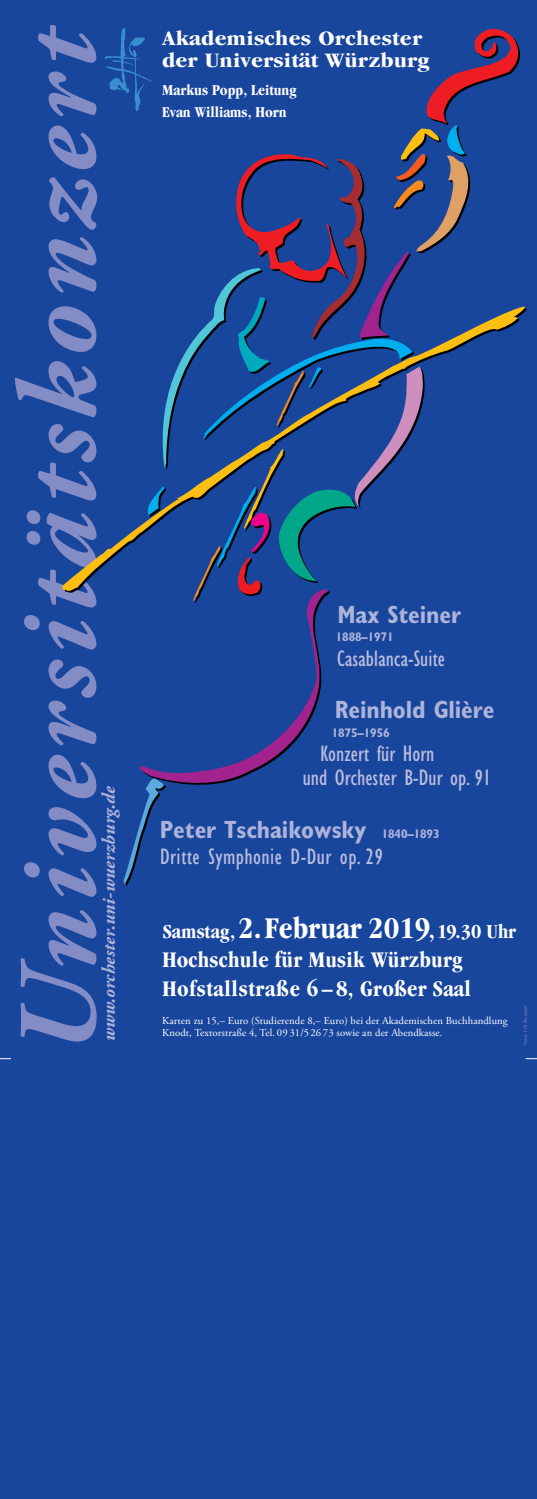
<style>
.page{position:relative;width:537px;height:1499px;background:#18469d}
.page>*{position:absolute;margin:0;border:0;box-sizing:border-box;transform-origin:0 0}
.t1{font:italic 700 111.88px "Adobe Garamond Pro";color:#848cc5}
.t2{font:700 condensed 25px "M Gill Sans";letter-spacing:-.005em;color:#aeb3d9}
.t3{font:700 condensed 23.12px/29.4px "Garamond";letter-spacing:.01em;color:#fff}
.t4{font:condensed 23.12px/24.4px "M Gill Sans";color:#babdde}
.t5{font:condensed 23.12px "M Gill Sans";letter-spacing:.02em;color:#babdde}
.t6{font:700 condensed 21.25px/21.9px "Garamond";letter-spacing:.005em;color:#fff;scale:1.25 1}
.t7{font:700 condensed 20.62px "Garamond";color:#fff}
.t8{font:italic 700 18.75px "Adobe Garamond Pro";color:#aeb3d9}
.t9{font:700 condensed 15.62px/21.9px "Garamond";color:#fff}
.t10{font:700 condensed 12.5px "M Gill Sans";letter-spacing:-.005em;color:#aeb3d9}
.t11{font:10.62px/11.9px "Adobe Garamond Pro";letter-spacing:.01em;color:#fff}
.t12{font:condensed 5px "M Gill Sans";letter-spacing:.02em;color:#717cbc}
.s1{font-size:12.5px}
.s2{font-size:31.25px}
.s3{font-size:24.38px}
</style>
<div class="page">
<svg style="left:62px;top:306px;width:465px;height:287px"></svg>
<svg style="left:139px;top:603px;width:183px;height:182px"></svg>
<svg style="left:124px;top:775px;width:42px;height:111px"></svg>
<svg style="left:105px;top:28px;width:416px;height:575px"></svg>
<svg style="left:525px;top:1058px;width:12px;height:1px"></svg>
<h1 class="t1" style="left:-5px;top:1056px;width:1034px;rotate:-90deg">Universitätskonzert</h1>
<h3 class="t8" style="left:98px;top:1041px;width:257px;rotate:-90deg">www.orchester.uni-wuerzburg.de</h3>
<h3 class="t6" style="left:162px;top:28px;width:215px">Akademisches Orchester der Universität Würzburg</h3>
<h3 class="t9" style="left:162px;top:79px;width:136px">Markus Popp, Leitung<br>Evan Williams, Horn</h3>
<h2 class="t2" style="left:337px;top:600px;width:125px">Max Steiner</h2>
<p class="t10" style="left:336px;top:630px;width:59px">1888–1971</p>
<h3 class="t4" style="left:337px;top:646px;width:109px">Casablanca-Suite</h3>
<h2 class="t2" style="left:335px;top:695px;width:161px">Reinhold Glière</h2>
<p class="t10" style="left:332px;top:725px;width:59px">1875–1956</p>
<h3 class="t4" style="left:303px;top:742px;width:190px;text-indent:17px">Konzert für Horn<br>und Orchester B-Dur op. 91</h3>
<h2 class="t2" style="left:160px;top:815px;width:281px">Peter Tschaikowsky <span class="s1">1840–1893</span></h2>
<h3 class="t5" style="left:160px;top:844px;width:224px">Dritte Symphonie D-Dur op. 29</h3>
<h3 class="t7" style="left:163px;top:919px;width:355px">Samstag,<span class="s2">2. Februar 2019</span><span class="s3">,</span> 19.30 Uhr</h3>
<h3 class="t3" style="left:162px;top:945px;width:310px">Hochschule für Musik Würzburg<br>Hofstallstraße 6 – 8, Großer Saal</h3>
<p class="t11" style="left:162px;top:1015px;width:347px">Karten zu 15,– Euro (Studierende 8,– Euro) bei der Akademischen Buchhandlung<br>Knodt, Textorstraße 4, Tel. 09 31/5 26 73 sowie an der Abendkasse.</p>
<p class="t12" style="left:523px;top:1044px;width:40px;rotate:-90deg">Plakat: T.+M. Westendorf</p>
</div>
